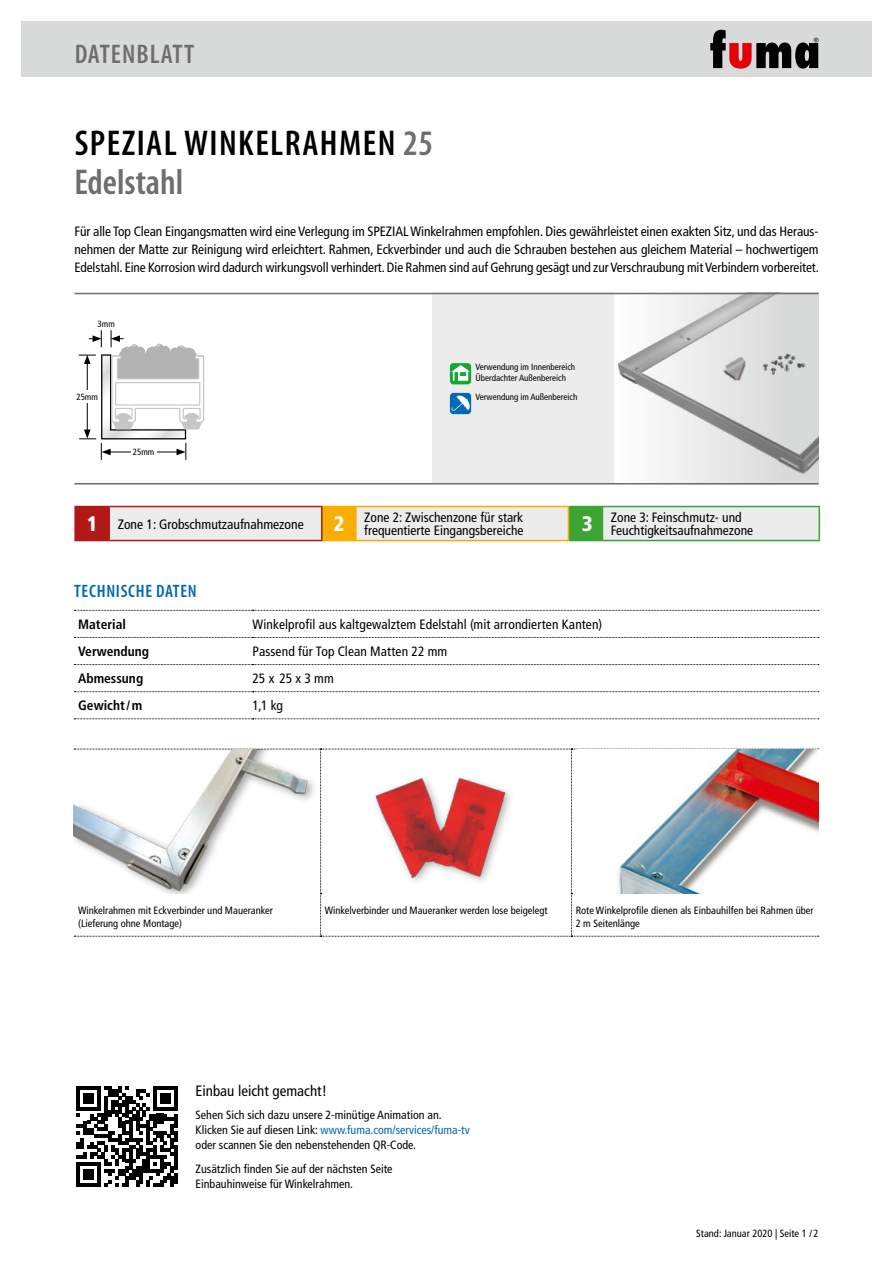
<style>
.page{position:relative;width:893px;height:1263px;background:#fff}
.page>*{position:absolute;margin:0;border:0;box-sizing:border-box;transform-origin:0 0}
._00_Head_Matte{font:600 condensed 36px "Myriad Pro";letter-spacing:.04em;color:#000}
._02_Subhead_Matte{font:600 condensed 36px "Myriad Pro";color:#6e6e6e}
.t1{font:600 condensed 27px "Myriad Pro";letter-spacing:.04em;color:#6e6e6e}
._00_Head_Matte-2{font:900 condensed 21px "Frutiger LT Std";color:#fff}
.t2{font:600 condensed 18px "Myriad Pro";letter-spacing:.04em;color:#0068b4}
._01_Grundtext{font:condensed 15px "Frutiger LT Std";color:#000}
._00_Grundtext_indivi{font:condensed 13.65px "Frutiger LT Std";color:#000}
._02_Grundtext_Blocks{font:condensed 13.5px/18px "Frutiger LT Std";letter-spacing:-.005em;color:#000;text-align:justify}
._06_Tabelle_7863{font:condensed 13.5px "Frutiger LT Std";letter-spacing:.005em;color:#000}
._00_Grundtext_indivi-2{font:condensed 13.5px/13.5px "Frutiger LT Std";color:#000}
._05_Tabelle_Bold_lin{font:700 condensed 13.5px "Frutiger LT Std";color:#000}
._01_Grundtext-2{font:condensed 12px/15px "Frutiger LT Std";color:#000}
._01_Grundtext-3{font:condensed 10.5px/12.6px "Frutiger LT Std";color:#000}
._10_Beschriftung_Zei{font:condensed 9px/10.8px "Frutiger LT Std";color:#000}
._00_Grundtext_indivi-3{font:condensed 9px "Frutiger LT Std";color:#000}
.s1{color:#6e6e6e}
.s2{color:#0068b4}
</style>
<div class="page">
<div style="left:21px;top:21px;width:851px;height:56px;background:#d9dada"></div>
<div style="left:75px;top:506px;width:34px;height:34px;background:#b01917"></div>
<div style="left:110px;top:507px;width:709px;height:33px;background:#ececec"></div>
<div style="left:322px;top:506px;width:34px;height:34px;background:#f9ae00"></div>
<div style="left:568px;top:506px;width:34px;height:34px;background:#3ca432"></div>
<hr style="left:74px;top:506px;width:35px;height:1px;background:#b01917">
<hr style="left:74px;top:507px;width:2px;height:33px;background:#b01917">
<hr style="left:108px;top:507px;width:2px;height:33px;background:#b01917">
<hr style="left:74px;top:540px;width:35px;height:1px;background:#b01917">
<hr style="left:323px;top:540px;width:33px;height:1px;background:#f9ae00">
<hr style="left:109px;top:506px;width:214px;height:1px;background:#b01917">
<hr style="left:321px;top:507px;width:2px;height:33px;background:#b01917">
<hr style="left:109px;top:540px;width:214px;height:1px;background:#b01917">
<hr style="left:602px;top:506px;width:218px;height:1px;background:#3ca432">
<hr style="left:819px;top:507px;width:1px;height:33px;background:#3ca432">
<hr style="left:602px;top:540px;width:218px;height:1px;background:#3ca432">
<hr style="left:602px;top:507px;width:1px;height:33px;background:#3ca432">
<hr style="left:569px;top:540px;width:33px;height:1px;background:#3ca432">
<hr style="left:356px;top:506px;width:213px;height:1px;background:#f9ae00">
<hr style="left:355px;top:507px;width:2px;height:33px;background:#f9ae00">
<hr style="left:568px;top:507px;width:1px;height:33px;background:#f9ae00">
<hr style="left:356px;top:540px;width:213px;height:1px;background:#f9ae00">
<svg style="left:74px;top:610px;width:745px;height:110px"></svg>
<svg style="left:74px;top:749px;width:745px;height:188px"></svg>
<img style="left:74px;top:749px;width:246px;height:145px">
<div style="left:371px;top:774px;width:144px;height:113px;background:#fff"></div>
<img style="left:365px;top:771px;width:148px;height:112px">
<img style="left:577px;top:749px;width:241px;height:145px">
<div style="left:432px;top:293px;width:387px;height:191px;background:#ececec"></div>
<img style="left:614px;top:294px;width:205px;height:189px">
<hr style="left:74px;top:483px;width:745px;height:1px;background:#6e6e6e">
<hr style="left:74px;top:293px;width:745px;height:1px;background:#6e6e6e">
<div style="left:450px;top:363px;width:21px;height:21px;background:#16a636;border-radius:4px"></div>
<svg style="left:451px;top:365px;width:19px;height:16px"></svg>
<div style="left:450px;top:393px;width:21px;height:21px;background:#006ab5;border-radius:4px"></div>
<svg style="left:451px;top:396px;width:19px;height:15px"></svg>
<svg style="left:79px;top:330px;width:125px;height:130px"></svg>
<svg style="left:710px;top:30px;width:108px;height:39px"></svg>
<svg style="left:77px;top:1086px;width:100px;height:101px"></svg>
<p class="t1" style="left:75px;top:37px;width:121px">DATENBLATT</p>
<p class="_00_Head_Matte" style="left:75px;top:120px;width:360px">SPEZIAL WINKELRAHMEN <span class="s1">25</span></p>
<p class="_02_Subhead_Matte" style="left:74px;top:159px;width:111px">Edelstahl</p>
<p class="_02_Grundtext_Blocks" style="left:74px;top:222px;width:746px">Für alle Top Clean Eingangsmatten wird eine Verlegung im SPEZIAL Winkelrahmen empfohlen. Dies gewährleistet einen exakten Sitz, und das Heraus&shy;nehmen der Matte zur Reinigung wird erleichtert. Rahmen, Eckverbinder und auch die Schrauben bestehen aus gleichem Material – hochwertigem Edelstahl. Eine Korrosion wird dadurch wirkungsvoll verhindert. Die Rahmen sind auf Gehrung gesägt und zur Verschraubung mit Verbindern vorbereitet.</p>
<p class="_00_Grundtext_indivi-3" style="left:98px;top:319px;width:19px">3mm</p>
<p class="_00_Grundtext_indivi-3" style="left:76px;top:392px;width:23px">25mm</p>
<p class="_00_Grundtext_indivi-3" style="left:133px;top:446px;width:23px">25mm</p>
<p class="_10_Beschriftung_Zei" style="left:475px;top:361px;width:101px">Verwendung im Innenbereich<br>Überdachter Außenbereich</p>
<p class="_10_Beschriftung_Zei" style="left:475px;top:391px;width:104px">Verwendung im Außenbereich</p>
<p class="_00_Head_Matte-2" style="left:87px;top:511px;width:12px">1</p>
<p class="_00_Grundtext_indivi" style="left:118px;top:516px;width:188px">Zone 1: Grobschmutzaufnahmezone</p>
<p class="_00_Head_Matte-2" style="left:333px;top:511px;width:12px">2</p>
<p class="_00_Grundtext_indivi-2" style="left:364px;top:510px;width:161px">Zone 2: Zwischenzone für stark frequentierte Eingangsbereiche</p>
<p class="_00_Head_Matte-2" style="left:582px;top:511px;width:12px">3</p>
<p class="_00_Grundtext_indivi-2" style="left:611px;top:510px;width:144px">Zone 3: Feinschmutz- und<br>Feuchtigkeitsaufnahmezone</p>
<p class="t2" style="left:74px;top:580px;width:124px">TECHNISCHE DATEN</p>
<p class="_05_Tabelle_Bold_lin" style="left:78px;top:616px;width:49px">Material</p>
<p class="_06_Tabelle_7863" style="left:253px;top:616px;width:351px">Winkelprofil aus kaltgewalztem Edelstahl (mit arrondierten Kanten)</p>
<p class="_05_Tabelle_Bold_lin" style="left:78px;top:643px;width:72px">Verwendung</p>
<p class="_06_Tabelle_7863" style="left:253px;top:643px;width:196px">Passend für Top Clean Matten 22 mm</p>
<p class="_05_Tabelle_Bold_lin" style="left:78px;top:670px;width:67px">Abmessung</p>
<p class="_06_Tabelle_7863" style="left:253px;top:671px;width:83px">25 x 25 x 3 mm</p>
<p class="_05_Tabelle_Bold_lin" style="left:78px;top:698px;width:66px">Gewicht/m</p>
<p class="_06_Tabelle_7863" style="left:253px;top:698px;width:32px">1,1 kg</p>
<p class="_01_Grundtext-3" style="left:78px;top:904px;width:196px">Winkelrahmen mit Eckverbinder und Maueranker (Lieferung ohne Montage)</p>
<p class="_01_Grundtext-3" style="left:325px;top:904px;width:224px">Winkelverbinder und Maueranker werden lose beigelegt</p>
<p class="_01_Grundtext-3" style="left:576px;top:904px;width:239px">Rote Winkelprofile dienen als Einbauhilfen bei Rahmen über<br>2 m Seitenlänge</p>
<p class="_01_Grundtext" style="left:196px;top:1081px;width:133px">Einbau leicht gemacht!</p>
<p class="_01_Grundtext-2" style="left:196px;top:1107px;width:276px">Sehen Sich sich dazu unsere 2-minütige Animation an.<br>Klicken Sie auf diesen Link: <span class="s2">www.fuma.com/services/fuma-tv </span>oder scannen Sie den nebenstehenden QR-Code.</p>
<p class="_01_Grundtext-2" style="left:196px;top:1161px;width:199px">Zusätzlich finden Sie auf der nächsten Seite<br>Einbauhinweise für Winkelrahmen.</p>
<p class="_01_Grundtext-3" style="left:696px;top:1227px;width:124px">Stand: Januar 2020 | Seite 1 / 2</p>
</div>
